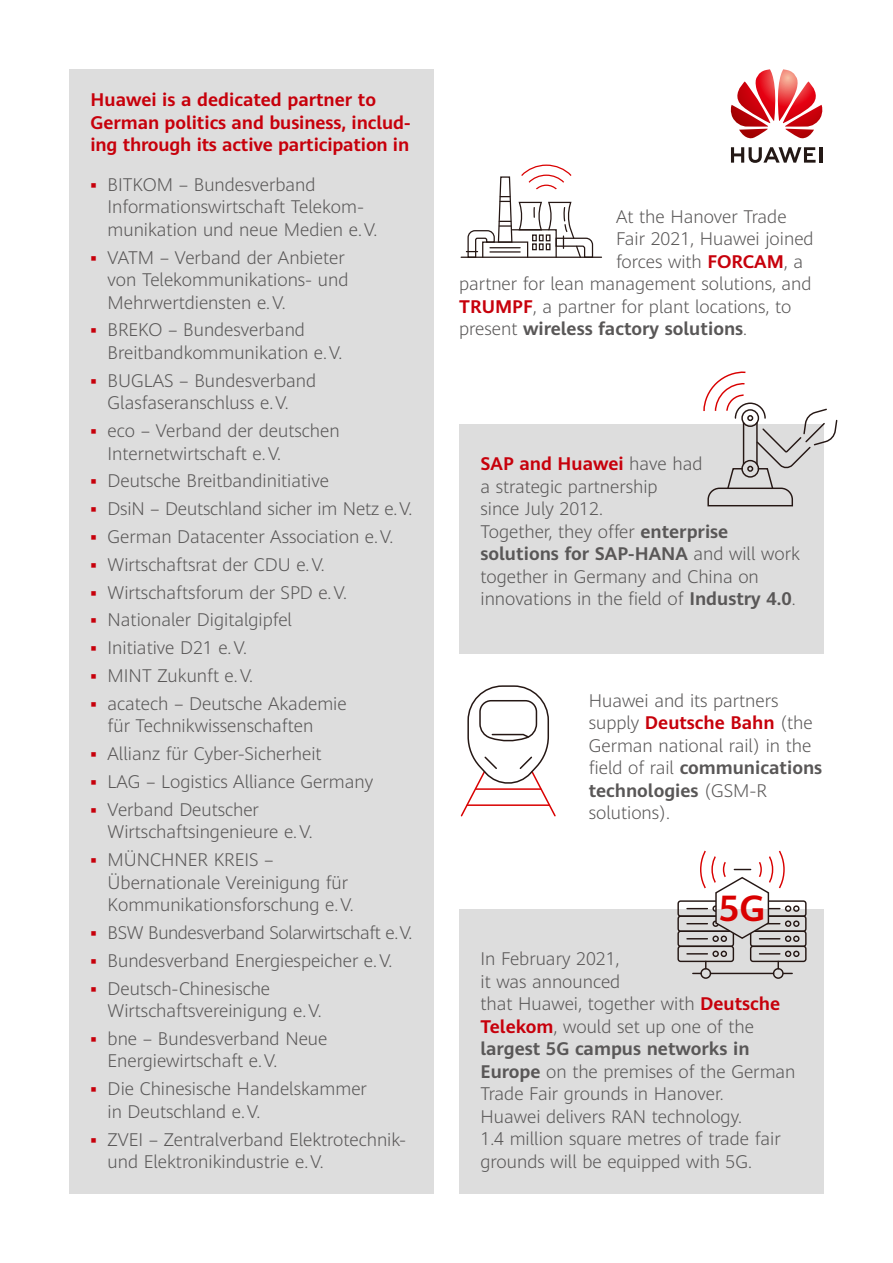
<style>
.page{position:relative;width:893px;height:1263px;background:#fff}
.page>*{position:absolute;margin:0;border:0;box-sizing:border-box;transform-origin:0 0}
.t1{font:700 35.85px "Huawei Sans";color:#d90000}
.t2{font:300 18px/22.5px "Huawei Sans";color:#595757}
.t3{font:700 18px/22.5px "Huawei Sans";letter-spacing:-.005em;color:#c7000b}
.t4{font:300 18px "Huawei Sans";letter-spacing:-.025em;color:#595757}
.t5{font:700 18px "Huawei Sans";color:#595757}
.s1{color:#c7000b}
.s2{font-weight:700;color:#c7000b}
.s3{font-weight:300}
.s4{font-weight:700}
</style>
<div class="page">
<hr style="left:819px;top:147px;width:3px;height:16px;background:#231815">
<svg style="left:731px;top:147px;width:85px;height:16px"></svg>
<svg style="left:730px;top:69px;width:93px;height:70px"></svg>
<div style="left:459px;top:909px;width:365px;height:285px;background:#ddd"></div>
<hr style="left:710px;top:973px;width:63px;height:1px;background:#251714">
<svg style="left:693px;top:962px;width:13px;height:12px"></svg>
<div style="left:700px;top:968px;width:11px;height:11px;border:1px solid #251714;border-radius:50%"></div>
<div style="left:773px;top:968px;width:11px;height:11px;border:1px solid #251714;border-radius:50%"></div>
<div style="left:677px;top:900px;width:57px;height:17px;border:1px solid #251714;border-radius:2px"></div>
<div style="left:677px;top:915px;width:57px;height:17px;border:1px solid #251714;border-radius:2px"></div>
<div style="left:677px;top:930px;width:57px;height:17px;border:1px solid #251714;border-radius:2px"></div>
<div style="left:677px;top:945px;width:57px;height:17px;border:1px solid #251714;border-radius:2px"></div>
<svg style="left:687px;top:953px;width:20px;height:1px"></svg>
<div style="left:712px;top:951px;width:7px;height:6px;border:1px solid #251714;border-radius:50%"></div>
<svg style="left:721px;top:951px;width:6px;height:6px"></svg>
<div style="left:712px;top:935px;width:7px;height:7px;border:1px solid #251714;border-radius:50%"></div>
<div style="left:721px;top:935px;width:6px;height:7px;border:1px solid #251714;border-radius:50%"></div>
<div style="left:750px;top:900px;width:57px;height:17px;border:1px solid #251714;border-radius:2px"></div>
<div style="left:750px;top:915px;width:57px;height:17px;border:1px solid #251714;border-radius:2px"></div>
<div style="left:750px;top:930px;width:57px;height:17px;border:1px solid #251714;border-radius:2px"></div>
<div style="left:750px;top:945px;width:57px;height:17px;border:1px solid #251714;border-radius:2px"></div>
<svg style="left:759px;top:951px;width:40px;height:23px"></svg>
<div style="left:785px;top:935px;width:6px;height:7px;border:1px solid #251714;border-radius:50%"></div>
<div style="left:793px;top:935px;width:6px;height:7px;border:1px solid #251714;border-radius:50%"></div>
<div style="left:785px;top:920px;width:6px;height:7px;border:1px solid #251714;border-radius:50%"></div>
<div style="left:793px;top:920px;width:6px;height:7px;border:1px solid #251714;border-radius:50%"></div>
<div style="left:785px;top:905px;width:6px;height:7px;border:1px solid #251714;border-radius:50%"></div>
<div style="left:793px;top:905px;width:6px;height:7px;border:1px solid #251714;border-radius:50%"></div>
<svg style="left:687px;top:850px;width:98px;height:90px"></svg>
<div style="left:459px;top:424px;width:365px;height:229px;background:#ddd"></div>
<svg style="left:703px;top:371px;width:135px;height:136px"></svg>
<svg style="left:460px;top:685px;width:96px;height:132px"></svg>
<hr style="left:461px;top:257px;width:140px;height:1px;background:#251714">
<svg style="left:466px;top:164px;width:128px;height:94px"></svg>
<div style="left:69px;top:69px;width:365px;height:1125px;background:#ddd"></div>
<p class="t3" style="left:91px;top:88px;width:322px">Huawei is a dedicated partner to<br>German politics and business, includ&shy;ing through its active participation in</p>
<p class="t2" style="left:108px;top:172px;width:271px;text-indent:-17px"><span class="s1">▪</span> BITKOM – Bundesverband<br>Informationswirtschaft Telekom&shy;munikation und neue Medien e.V.</p>
<p class="t2" style="left:108px;top:245px;width:242px;text-indent:-17px"><span class="s1">▪</span> VATM – Verband der Anbieter von Telekommunikations- und<br>Mehrwertdiensten e.V.</p>
<p class="t2" style="left:108px;top:318px;width:236px;text-indent:-17px"><span class="s1">▪</span> BREKO – Bundesverband<br>Breitbandkommunikation e.V.</p>
<p class="t2" style="left:91px;top:368px;width:227px;text-align:center"><span class="s1">▪</span> BUGLAS – Bundesverband<br>Glasfaseranschluss e.V.</p>
<p class="t2" style="left:108px;top:419px;width:233px;text-indent:-17px"><span class="s1">▪</span> eco – Verband der deutschen<br>Internetwirtschaft e.V.</p>
<p class="t2" style="left:91px;top:469px;width:240px"><span class="s1">▪</span> Deutsche Breitbandinitiative</p>
<p class="t2" style="left:91px;top:497px;width:323px"><span class="s1">▪</span> DsiN – Deutschland sicher im Netz e.V.</p>
<p class="t2" style="left:91px;top:525px;width:304px"><span class="s1">▪</span> German Datacenter Association e.V.</p>
<p class="t2" style="left:91px;top:552px;width:236px"><span class="s1">▪</span> Wirtschaftsrat der CDU e.V.</p>
<p class="t2" style="left:91px;top:580px;width:258px"><span class="s1">▪</span> Wirtschaftsforum der SPD e.V.</p>
<p class="t2" style="left:91px;top:608px;width:203px"><span class="s1">▪</span> Nationaler Digitalgipfel</p>
<p class="t2" style="left:91px;top:636px;width:158px"><span class="s1">▪</span> Initiative D21 e.V.</p>
<p class="t2" style="left:91px;top:664px;width:164px"><span class="s1">▪</span> MINT Zukunft e.V.</p>
<p class="t2" style="left:108px;top:691px;width:241px;text-indent:-17px"><span class="s1">▪</span> acatech – Deutsche Akademie für Technikwissenschaften</p>
<p class="t2" style="left:91px;top:742px;width:232px"><span class="s1">▪</span> Allianz für Cyber-Sicherheit</p>
<p class="t2" style="left:91px;top:770px;width:284px"><span class="s1">▪</span> LAG – Logistics Alliance Germany</p>
<p class="t2" style="left:108px;top:797px;width:207px;text-indent:-17px"><span class="s1">▪</span> Verband Deutscher<br>Wirtschaftsingenieure e.V.</p>
<p class="t2" style="left:108px;top:848px;width:248px;text-indent:-17px"><span class="s1">▪</span> MÜNCHNER KREIS –<br>Übernationale Vereinigung für<br>Kommunikationsforschung e.V.</p>
<p class="t4" style="left:91px;top:920px;width:323px"><span class="s1">▪</span> BSW Bundesverband Solarwirtschaft e.V.</p>
<p class="t2" style="left:91px;top:948px;width:303px"><span class="s1">▪</span> Bundesverband Energiespeicher e.V.</p>
<p class="t2" style="left:108px;top:976px;width:216px;text-indent:-17px"><span class="s1">▪</span> Deutsch-Chinesische<br>Wirtschaftsvereinigung e.V.</p>
<p class="t2" style="left:108px;top:1026px;width:221px;text-indent:-17px"><span class="s1">▪</span> bne – Bundesverband Neue<br>Energiewirtschaft e.V.</p>
<p class="t2" style="left:108px;top:1077px;width:261px;text-indent:-17px"><span class="s1">▪</span> Die Chinesische Handelskammer in Deutschland e.V.</p>
<p class="t2" style="left:108px;top:1127px;width:300px;text-indent:-17px"><span class="s1">▪</span> ZVEI – Zentralverband Elektrotechnik&shy;und Elektronikindustrie e.V.</p>
<p class="t2" style="left:616px;top:204px;width:172px">At the Hanover Trade</p>
<p class="t2" style="left:616px;top:227px;width:199px">Fair 2021, Huawei joined</p>
<p class="t2" style="left:616px;top:249px;width:189px">forces with <span class="s2">FORCAM</span>, a</p>
<p class="t2" style="left:459px;top:272px;width:354px">partner for lean management solutions, and</p>
<p class="t2" style="left:459px;top:294px;width:334px"><span class="s2">TRUMPF</span>, a partner for plant locations, to</p>
<p class="t5" style="left:459px;top:316px;width:289px"><span class="s3">present</span> wireless factory solutions<span class="s3">.</span></p>
<p class="t2" style="left:480px;top:452px;width:321px"><span class="s2">SAP and Huawei</span> have had<br>a strategic partnership<br>since July 2012.<br>Together, they offer <span class="s4">enterprise solutions for SAP-HANA</span> and will work together in Germany and China on innovations in the field of <span class="s4">Industry 4.0</span>.</p>
<p class="t2" style="left:589px;top:688px;width:235px">Huawei and its partners supply <span class="s2">Deutsche Bahn</span> (the<br>German national rail) in the field of rail <span class="s4">communications technologies</span> (GSM-R solutions).</p>
<h1 class="t1" style="left:719px;top:883px;width:48px">5G</h1>
<p class="t2" style="left:480px;top:947px;width:316px">In February 2021,<br>it was announced<br>that Huawei, together with <span class="s2">Deutsche<br>Telekom</span>, would set up one of the <span class="s4">largest 5G campus networks in<br>Europe</span> on the premises of the German<br>Trade Fair grounds in Hanover.<br>Huawei delivers RAN technology.<br>1.4 million square metres of trade fair grounds will be equipped with 5G.</p>
</div>
